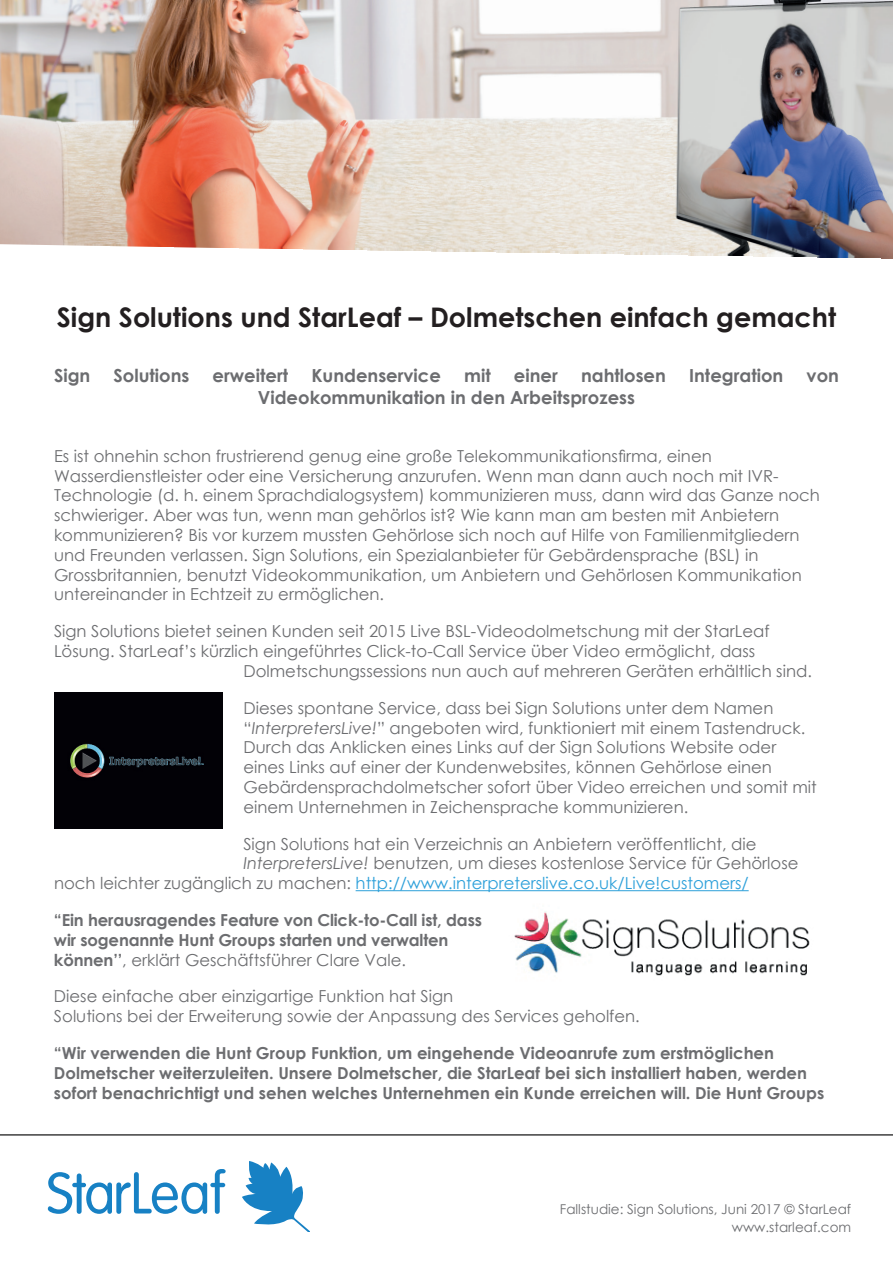
<style>
.page{position:relative;width:893px;height:1263px;background:#fff}
.page>*{position:absolute;margin:0;border:0;box-sizing:border-box;transform-origin:0 0}
.t1{font:700 27px "Century Gothic";color:#231f20}
.t2{font:700 18px "Century Gothic";color:#6c6d70}
.t3{font:16.5px/19.8px "Century Gothic";color:#6c6d70}
.t4{font:700 16.5px/19.8px "Century Gothic";color:#6c6d70}
.t5{font:16.5px "Century Gothic";color:#2da0da}
.t6{font:13.5px/18.5px "Century Gothic";color:#6c6d70;text-align:right}
.s1{font-style:italic}
.s2{color:#6c6d70}
.s3{font-weight:400}
</style>
<div class="page">
<svg style="left:48px;top:1169px;width:178px;height:45px"></svg>
<svg style="left:242px;top:1161px;width:68px;height:70px"></svg>
<img style="left:0;top:0;width:893px;height:259px">
<hr style="left:0;top:1134px;width:893px;height:2px;background:#3e3e3f">
<hr style="left:356px;top:890px;width:393px;height:1px;background:#2da0da">
<img style="left:514px;top:911px;width:296px;height:65px">
<div style="left:55px;top:692px;width:167px;height:136px;background:#020106"></div>
<h1 class="t1" style="left:57px;top:296px;width:781px">Sign Solutions und StarLeaf – Dolmetschen einfach gemacht</h1>
<p class="t2" style="left:54px;top:362px;width:38px">Sign</p>
<p class="t2" style="left:114px;top:362px;width:77px">Solutions</p>
<p class="t2" style="left:213px;top:362px;width:77px">erweitert</p>
<p class="t2" style="left:311px;top:362px;width:131px">Kundenservice</p>
<p class="t2" style="left:464px;top:362px;width:28px">mit</p>
<p class="t2" style="left:514px;top:362px;width:45px">einer</p>
<p class="t2" style="left:581px;top:362px;width:86px">nahtlosen</p>
<p class="t2" style="left:689px;top:362px;width:96px">Integration</p>
<p class="t2" style="left:807px;top:362px;width:34px">von</p>
<p class="t2" style="left:258px;top:384px;width:379px">Videokommunikation in den Arbeitsprozess</p>
<p class="t3" style="left:54px;top:446px;width:767px">Es ist ohnehin schon frustrierend genug eine große Telekommunikationsfirma, einen Wasserdienstleister oder eine Versicherung anzurufen. Wenn man dann auch noch mit IVR-Technologie (d. h. einem Sprachdialogsystem) kommunizieren muss, dann wird das Ganze noch schwieriger. Aber was tun, wenn man gehörlos ist? Wie kann man am besten mit Anbietern kommunizieren? Bis vor kurzem mussten Gehörlose sich noch auf Hilfe von Familienmitgliedern und Freunden verlassen. Sign Solutions, ein Spezialanbieter für Gebärdensprache (BSL) in Grossbritannien, benutzt Videokommunikation, um Anbietern und Gehörlosen Kommunikation untereinander in Echtzeit zu ermöglichen.</p>
<p class="t3" style="left:54px;top:621px;width:717px">Sign Solutions bietet seinen Kunden seit 2015 Live BSL-Videodolmetschung mit der StarLeaf</p>
<p class="t3" style="left:54px;top:641px;width:703px">Lösung. StarLeaf’s kürzlich eingeführtes Click-to-Call Service über Video ermöglicht, dass</p>
<p class="t3" style="left:243px;top:661px;width:570px">Dolmetschungssessions nun auch auf mehreren Geräten erhältlich sind.</p>
<p class="t3" style="left:243px;top:698px;width:575px">Dieses spontane Service, dass bei Sign Solutions unter dem Namen “<span class="s1">InterpretersLive!</span>” angeboten wird, funktioniert mit einem Tastendruck.<br>Durch das Anklicken eines Links auf der Sign Solutions Website oder eines Links auf einer der Kundenwebsites, können Gehörlose einen Gebärdensprachdolmetscher sofort über Video erreichen und somit mit einem Unternehmen in Zeichensprache kommunizieren.</p>
<p class="t3" style="left:243px;top:833px;width:515px">Sign Solutions hat ein Verzeichnis an Anbietern veröffentlicht, die</p>
<p class="t3" style="left:243px;top:853px;width:556px"><span class="s1">InterpretersLive!</span> benutzen, um dieses kostenlose Service für Gehörlose</p>
<p class="t5" style="left:54px;top:872px;width:696px"><span class="s2">noch leichter zugänglich zu machen:</span> http://www.interpreterslive.co.uk/Live!customers/</p>
<p class="t4" style="left:54px;top:909px;width:430px">“Ein herausragendes Feature von Click-to-Call ist, dass wir sogenannte Hunt Groups starten und verwalten können’’<span class="s3">, erklärt Geschäftsführer Clare Vale.</span></p>
<p class="t3" style="left:54px;top:986px;width:587px">Diese einfache aber einzigartige Funktion hat Sign<br>Solutions bei der Erweiterung sowie der Anpassung des Services geholfen.</p>
<p class="t4" style="left:54px;top:1042px;width:772px">“Wir verwenden die Hunt Group Funktion, um eingehende Videoanrufe zum erstmöglichen<br>Dolmetscher weiterzuleiten. Unsere Dolmetscher, die StarLeaf bei sich installiert haben, werden sofort benachrichtigt und sehen welches Unternehmen ein Kunde erreichen will. Die Hunt Groups</p>
<p class="t6" style="left:560px;top:1199px;width:293px">Fallstudie: Sign Solutions, Juni 2017 © StarLeaf www.starleaf.com</p>
</div>
